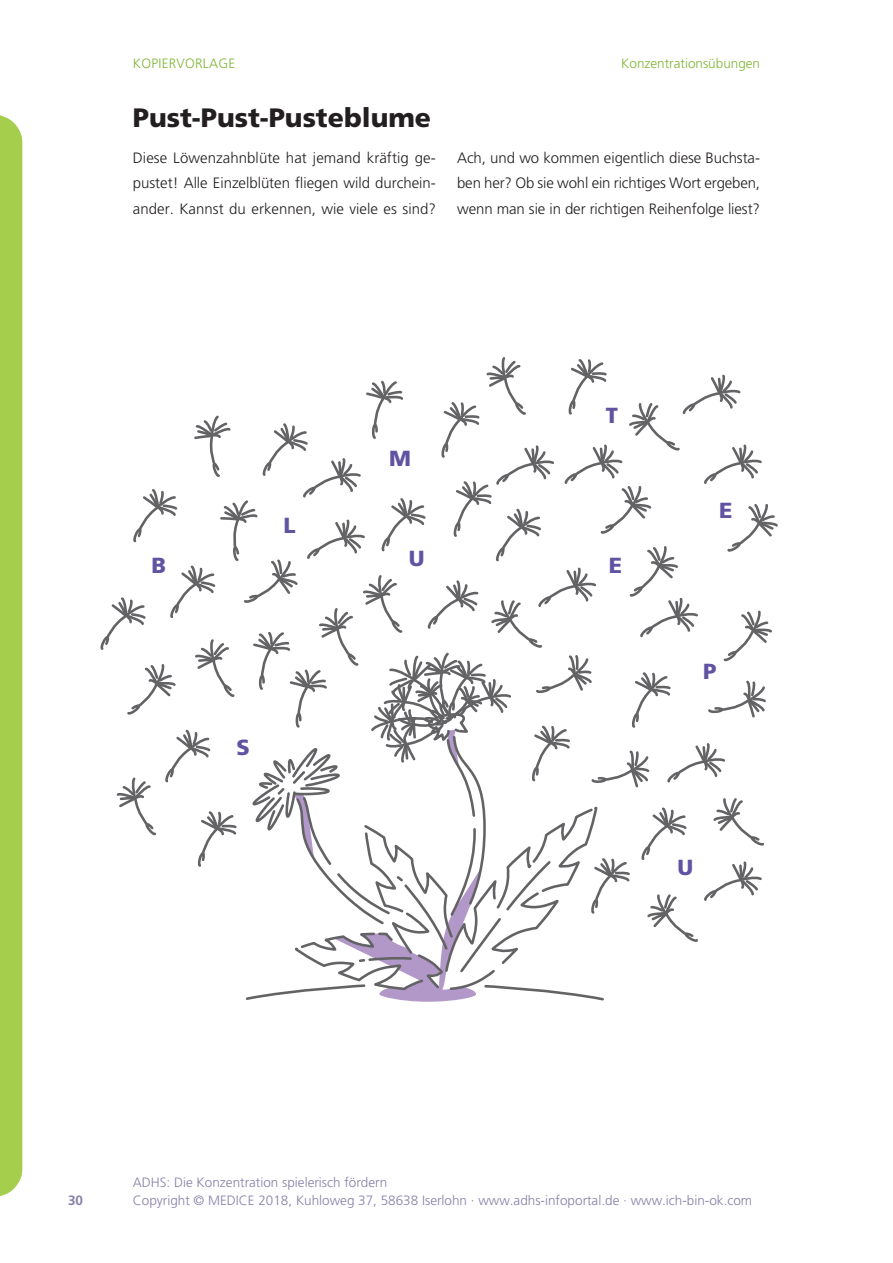
<style>
.page{position:relative;width:893px;height:1263px;background:#fff}
.page>*{position:absolute;margin:0;border:0;box-sizing:border-box;transform-origin:0 0}
.t1{font:900 26.55px "Frutiger";color:#231f20}
.t2{font:900 21.9px "Frutiger";color:#6253a2}
.t3{font:300 15px/25.5px "Frutiger";letter-spacing:-.005em;color:#231f20;text-align:justify}
.t4{font:300 13.5px/18px "Frutiger";color:#887fa9}
.t5{font:300 13.5px "Frutiger";color:#81b437}
.t6{font:300 13.5px "Frutiger";letter-spacing:.02em;color:#81b437}
.t7{font:700 13.5px "Frutiger";color:#887fa9}
</style>
<div class="page">
<div style="left:0;top:115px;width:22px;height:1082px;background:#a4ce4c"></div>
<svg style="left:100px;top:357px;width:678px;height:645px"></svg>
<p class="t6" style="left:133px;top:56px;width:104px">KOPIERVORLAGE</p>
<p class="t5" style="left:621px;top:56px;width:140px">Konzentrationsübungen</p>
<h1 class="t1" style="left:133px;top:102px;width:300px">Pust-Pust-Pusteblume</h1>
<p class="t3" style="left:133px;top:145px;width:305px">Diese Löwenzahnblüte hat jemand kräftig ge&shy;pustet! Alle Einzelblüten fliegen wild durchein&shy;ander. Kannst du erkennen, wie viele es sind?</p>
<p class="t3" style="left:457px;top:145px;width:304px">Ach, und wo kommen eigentlich diese Buchsta&shy;ben her? Ob sie wohl ein richtiges Wort ergeben, wenn man sie in der richtigen Reihenfolge liest?</p>
<h2 class="t2" style="left:283px;top:512px;width:14px">L</h2>
<h2 class="t2" style="left:389px;top:445px;width:23px">M</h2>
<h2 class="t2" style="left:606px;top:402px;width:14px">T</h2>
<h2 class="t2" style="left:409px;top:545px;width:17px">U</h2>
<h2 class="t2" style="left:152px;top:552px;width:16px">B</h2>
<h2 class="t2" style="left:609px;top:552px;width:15px">E</h2>
<h2 class="t2" style="left:237px;top:734px;width:15px">S</h2>
<h2 class="t2" style="left:719px;top:497px;width:15px">E</h2>
<h2 class="t2" style="left:703px;top:658px;width:15px">P</h2>
<h2 class="t2" style="left:678px;top:854px;width:17px">U</h2>
<p class="t7" style="left:68px;top:1193px;width:17px">30</p>
<p class="t4" style="left:133px;top:1174px;width:621px">ADHS: Die Konzentration spielerisch fördern<br>Copyright © MEDICE 2018, Kuhloweg 37, 58638 Iserlohn · www.adhs-infoportal.de · www.ich-bin-ok.com</p>
</div>
